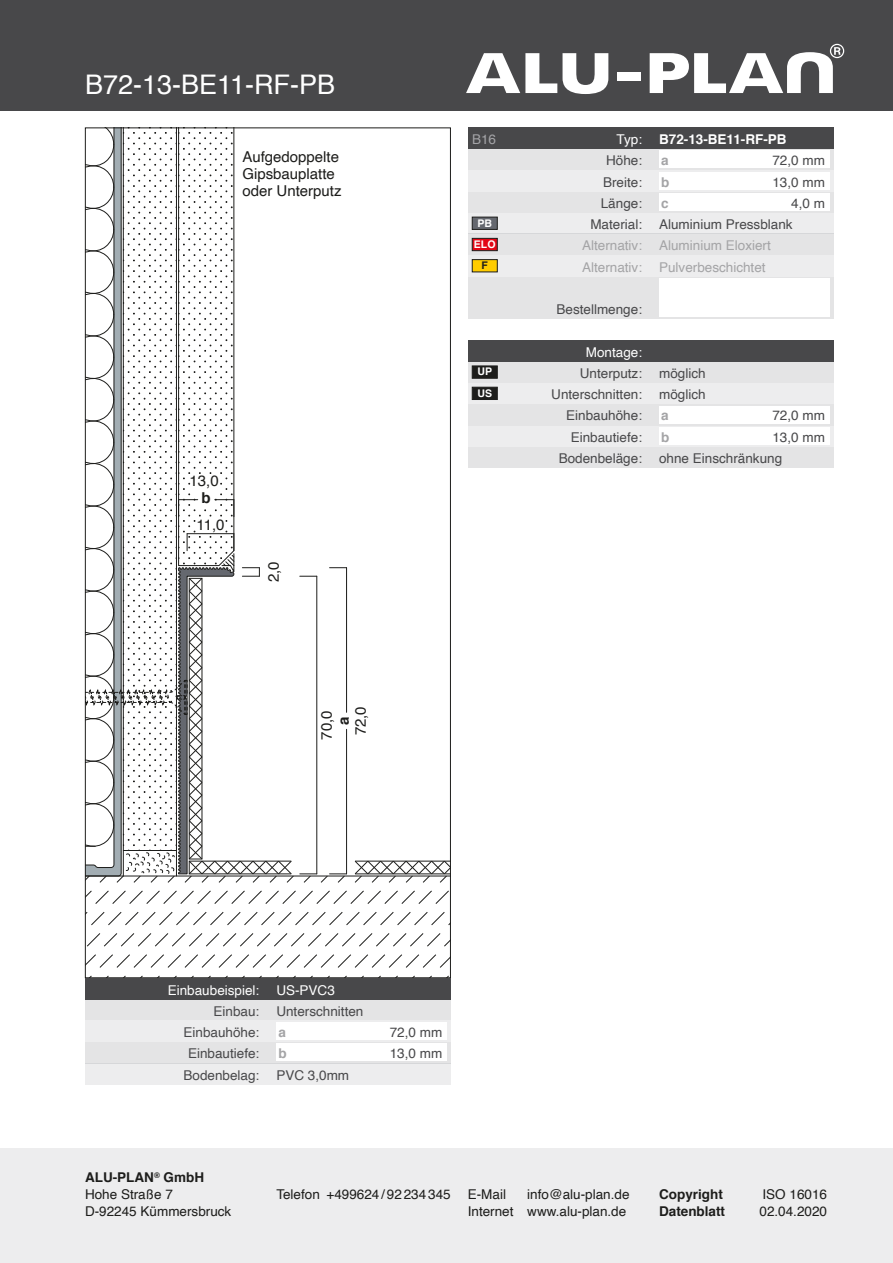
<style>
.page{position:relative;width:893px;height:1263px;background:#fff}
.page>*{position:absolute;margin:0;border:0;box-sizing:border-box;transform-origin:0 0}
.t1{font:27px "Helvetica";color:#fff}
.t2{font:15px/17px "Helvetica";color:#1d1d1b}
.t3{font:700 15px "Helvetica";color:#1d1d1b}
.t4{font:13.5px "Helvetica";color:#48484a}
.t5{font:13.5px/17px "Helvetica";color:#1d1d1b}
.t6{font:13.5px "Helvetica";color:#a4a4a6}
.t7{font:13.5px "Helvetica";color:#fff}
.t8{font:700 13.5px "Helvetica";color:#1d1d1b}
.t9{font:700 13.5px "Helvetica";color:#fff}
.t10{font:700 13.5px "Helvetica";color:#a4a4a6}
.t11{font:13.5px "Helvetica";color:#a4a4a7}
.t12{font:700 10.5px/21.3px "Helvetica";color:#fff}
.t13{font:700 10.5px "Helvetica";color:#1d1d1b}
.s1{font-weight:700}
</style>
<div class="page">
<div style="left:0;top:1148px;width:893px;height:115px;background:#ededee"></div>
<div style="left:0;top:0;width:893px;height:111px;background:#48484a"></div>
<svg style="left:87px;top:890px;width:362px;height:14px"></svg>
<svg style="left:87px;top:912px;width:362px;height:14px"></svg>
<svg style="left:87px;top:933px;width:362px;height:14px"></svg>
<svg style="left:87px;top:954px;width:362px;height:14px"></svg>
<svg style="left:90px;top:975px;width:359px;height:1px"></svg>
<hr style="left:85px;top:875px;width:365px;height:1px;background:#1d1d1b">
<svg style="left:354px;top:860px;width:95px;height:23px"></svg>
<svg style="left:87px;top:130px;width:260px;height:753px"></svg>
<div style="left:468px;top:361px;width:365px;height:22px;background:#e4e4e5"></div>
<div style="left:468px;top:446px;width:365px;height:22px;background:#e4e4e5"></div>
<div style="left:468px;top:425px;width:365px;height:21px;background:#ededee"></div>
<div style="left:659px;top:427px;width:170px;height:17px;background:#fff"></div>
<svg style="left:468px;top:383px;width:365px;height:42px;background:#e9e9ea"></svg>
<div style="left:659px;top:406px;width:170px;height:17px;background:#fff"></div>
<div style="left:468px;top:340px;width:365px;height:21px;background:#48484a"></div>
<div style="left:85px;top:999px;width:366px;height:21px;background:#e4e4e5"></div>
<svg style="left:85px;top:1020px;width:366px;height:64px"></svg>
<div style="left:276px;top:1023px;width:170px;height:17px;background:#fff"></div>
<div style="left:85px;top:978px;width:366px;height:21px;background:#48484a"></div>
<div style="left:468px;top:276px;width:365px;height:43px;background:#e4e4e5"></div>
<div style="left:659px;top:279px;width:170px;height:38px;background:#fff"></div>
<svg style="left:468px;top:213px;width:365px;height:63px;background:#e9e9ea"></svg>
<div style="left:468px;top:191px;width:365px;height:22px;background:#e4e4e5"></div>
<div style="left:659px;top:193px;width:170px;height:17px;background:#fff"></div>
<div style="left:468px;top:170px;width:365px;height:21px;background:#ededee"></div>
<div style="left:659px;top:172px;width:170px;height:17px;background:#fff"></div>
<div style="left:468px;top:149px;width:365px;height:21px;background:#e4e4e5"></div>
<div style="left:659px;top:151px;width:170px;height:17px;background:#fff"></div>
<div style="left:468px;top:128px;width:365px;height:21px;background:#48484a"></div>
<div style="left:472px;top:366px;width:25px;height:12px;background:#1d1d1b"></div>
<div style="left:472px;top:387px;width:25px;height:13px;background:#1d1d1b;border:1px solid #1d1d1b"></div>
<div style="left:472px;top:259px;width:25px;height:13px;background:#fc0;border:1px solid #1d1d1b"></div>
<div style="left:472px;top:238px;width:25px;height:13px;background:#e30614;border:1px solid #1d1d1b"></div>
<div style="left:472px;top:217px;width:25px;height:13px;background:#65686f;border:1px solid #1d1d1b"></div>
<svg style="left:650px;top:44px;width:194px;height:49px"></svg>
<div style="left:617px;top:72px;width:23px;height:9px;background:#fff"></div>
<svg style="left:466px;top:53px;width:142px;height:41px"></svg>
<h1 class="t1" style="left:85px;top:63px;width:252px">B72-13-BE11-RF-PB</h1>
<p class="t2" style="left:242px;top:148px;width:101px">Aufgedoppelte<br>Gipsbauplatte oder Unterputz</p>
<p class="t2" style="left:189px;top:473px;width:31px">13,0</p>
<p class="t2" style="left:196px;top:516px;width:30px">11,0</p>
<p class="t3" style="left:202px;top:486px;width:11px">b</p>
<p class="t2" style="left:265px;top:582px;width:22px;rotate:-90deg">2,0</p>
<p class="t2" style="left:353px;top:735px;width:31px;rotate:-90deg">72,0</p>
<p class="t2" style="left:319px;top:740px;width:31px;rotate:-90deg">70,0</p>
<p class="t3" style="left:331px;top:725px;width:10px;rotate:-90deg">a</p>
<p class="t11" style="left:472px;top:129px;width:26px">B16</p>
<p class="t7" style="left:617px;top:129px;width:27px">Typ:</p>
<p class="t9" style="left:659px;top:128px;width:129px">B72-13-BE11-RF-PB</p>
<p class="t4" style="left:606px;top:150px;width:38px">Höhe:</p>
<p class="t10" style="left:661px;top:150px;width:9px">a</p>
<p class="t4" style="left:772px;top:150px;width:54px">72,0 mm</p>
<p class="t4" style="left:603px;top:171px;width:41px">Breite:</p>
<p class="t10" style="left:661px;top:171px;width:10px">b</p>
<p class="t4" style="left:772px;top:171px;width:54px">13,0 mm</p>
<p class="t4" style="left:601px;top:193px;width:43px">Länge:</p>
<p class="t10" style="left:661px;top:192px;width:9px">c</p>
<p class="t4" style="left:791px;top:193px;width:35px">4,0 m</p>
<p class="t12" style="left:477px;top:212px;width:16px">PB</p>
<p class="t12" style="left:474px;top:234px;width:23px">ELO</p>
<p class="t13" style="left:482px;top:257px;width:8px">F</p>
<p class="t4" style="left:659px;top:214px;width:135px">Aluminium Pressblank</p>
<p class="t6" style="left:659px;top:256px;width:108px">Pulverbeschichtet</p>
<p class="t4" style="left:590px;top:214px;width:53px">Material:</p>
<p class="t6" style="left:582px;top:256px;width:62px">Alternativ:</p>
<p class="t6" style="left:582px;top:235px;width:62px">Alternativ:</p>
<p class="t6" style="left:659px;top:235px;width:113px">Aluminium Eloxiert</p>
<p class="t4" style="left:556px;top:299px;width:87px">Bestellmenge:</p>
<p class="t12" style="left:477px;top:361px;width:16px">UP<br>US</p>
<p class="t7" style="left:586px;top:342px;width:58px">Montage:</p>
<p class="t4" style="left:551px;top:384px;width:92px">Unterschnitten:</p>
<p class="t4" style="left:659px;top:384px;width:48px">möglich</p>
<p class="t4" style="left:580px;top:363px;width:64px">Unterputz:</p>
<p class="t4" style="left:659px;top:363px;width:48px">möglich</p>
<p class="t4" style="left:566px;top:405px;width:77px">Einbauhöhe:</p>
<p class="t10" style="left:661px;top:405px;width:9px">a</p>
<p class="t4" style="left:772px;top:405px;width:54px">72,0 mm</p>
<p class="t4" style="left:571px;top:427px;width:73px">Einbautiefe:</p>
<p class="t10" style="left:661px;top:426px;width:10px">b</p>
<p class="t4" style="left:772px;top:427px;width:54px">13,0 mm</p>
<p class="t4" style="left:559px;top:448px;width:85px">Bodenbeläge:</p>
<p class="t4" style="left:659px;top:448px;width:125px">ohne Einschränkung</p>
<p class="t7" style="left:168px;top:979px;width:93px">Einbaubeispiel:</p>
<p class="t4" style="left:214px;top:1001px;width:47px">Einbau:</p>
<p class="t7" style="left:276px;top:979px;width:60px">US-PVC3</p>
<p class="t4" style="left:276px;top:1001px;width:89px">Unterschnitten</p>
<p class="t4" style="left:184px;top:1022px;width:77px">Einbauhöhe:</p>
<p class="t10" style="left:279px;top:1021px;width:9px">a</p>
<p class="t4" style="left:390px;top:1022px;width:54px">72,0 mm</p>
<p class="t4" style="left:188px;top:1043px;width:73px">Einbautiefe:</p>
<p class="t10" style="left:279px;top:1043px;width:10px">b</p>
<p class="t4" style="left:390px;top:1043px;width:54px">13,0 mm</p>
<p class="t4" style="left:184px;top:1064px;width:77px">Bodenbelag:</p>
<p class="t4" style="left:276px;top:1064px;width:74px">PVC 3,0mm</p>
<p class="t5" style="left:85px;top:1169px;width:148px"><span class="s1">ALU-PLAN</span><sup>®</sup> <span class="s1">GmbH<br></span>Hohe Straße 7<br>D-92245 Kümmersbruck</p>
<p class="t5" style="left:276px;top:1186px;width:176px">Telefon +499624 /92234345</p>
<p class="t8" style="left:659px;top:1183px;width:65px">Copyright</p>
<p class="t5" style="left:762px;top:1186px;width:66px">ISO 16016</p>
<p class="t8" style="left:659px;top:1200px;width:68px">Datenblatt</p>
<p class="t5" style="left:759px;top:1203px;width:69px">02.04.2020</p>
<p class="t5" style="left:468px;top:1186px;width:163px;text-align:right">info@alu-plan.de<br>Internet www.alu-plan.de</p>
<p class="t5" style="left:468px;top:1186px;width:40px">E-Mail</p>
</div>
